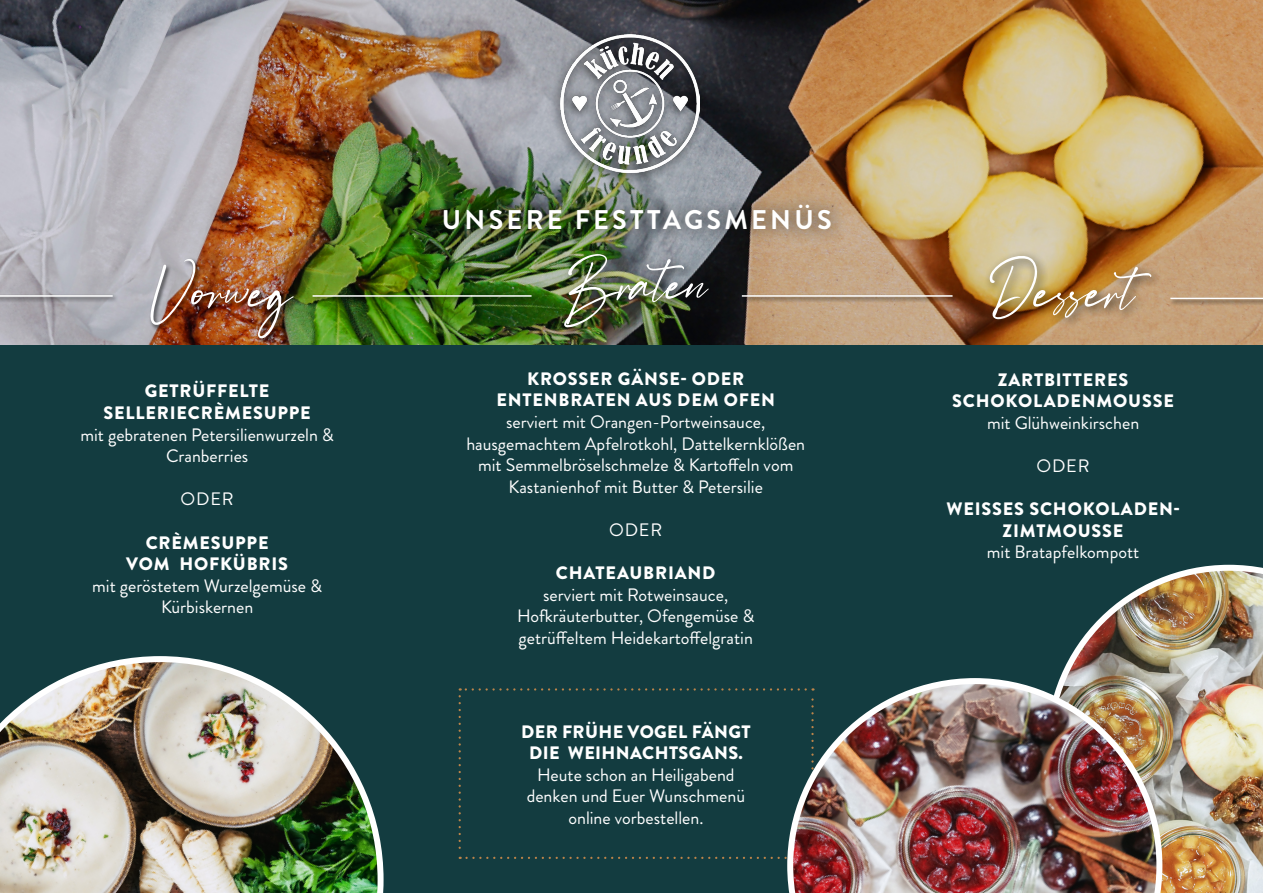
<style>
.page{position:relative;width:1263px;height:893px;background:#133c40}
.page>*{position:absolute;margin:0;border:0;box-sizing:border-box;transform-origin:0 0}
.t1{font:700 27px "Brandon Grotesque";letter-spacing:.12em;color:#fff}
.t2{font:18px/21.6px "Brandon Grotesque";color:#fff;text-align:center}
.t3{font:900 18px/21.6px "Brandon Grotesque";letter-spacing:.045em;color:#fff;text-align:center}
.t4{font:900 18px/21.6px "Brandon Grotesque";letter-spacing:.02em;color:#fff;text-align:center}
</style>
<div class="page">
<img style="left:0;top:0;width:1263px;height:344px">
<div style="left:149px;top:257px;width:151px;height:88px;background:#000;opacity:.75"></div>
<img style="left:150px;top:259px;width:144px;height:80px">
<div style="left:559px;top:249px;width:160px;height:89px;background:#000;opacity:.75"></div>
<img style="left:564px;top:254px;width:145px;height:74px">
<div style="left:984px;top:250px;width:179px;height:81px;background:#000;opacity:.75"></div>
<img style="left:989px;top:255px;width:162px;height:64px">
<div style="left:425px;top:187px;width:423px;height:60px;background:#000;opacity:.75"></div>
<div style="left:0;top:294px;width:119px;height:9px;background:#000;opacity:.75"></div>
<hr style="left:0;top:295px;width:113px;height:2px;background:#fff">
<div style="left:311px;top:294px;width:227px;height:9px;background:#000;opacity:.75"></div>
<hr style="left:313px;top:295px;width:218px;height:2px;background:#fff">
<div style="left:740px;top:294px;width:219px;height:9px;background:#000;opacity:.75"></div>
<hr style="left:742px;top:295px;width:210px;height:2px;background:#fff">
<div style="left:1169px;top:296px;width:94px;height:9px;background:#000;opacity:.75"></div>
<hr style="left:1170px;top:298px;width:93px;height:1px;background:#fff">
<svg style="left:459px;top:688px;width:328px;height:171px"></svg>
<img style="left:0;top:656px;width:384px;height:237px">
<img style="left:1060px;top:565px;width:203px;height:328px">
<img style="left:787px;top:678px;width:375px;height:215px">
<div style="left:551px;top:27px;width:157px;height:157px;background:#000;opacity:.75"></div>
<img style="left:561px;top:34px;width:138px;height:138px">
<p class="t3" style="left:103px;top:381px;width:209px">GETRÜFFELTE<br>SELLERIECRÈMESUPPE</p>
<p class="t2" style="left:80px;top:424px;width:255px">mit gebratenen Petersilienwurzeln &amp;<br>Cranberries</p>
<p class="t2" style="left:180px;top:489px;width:55px">ODER</p>
<p class="t3" style="left:126px;top:532px;width:163px">CRÈMESUPPE<br>VOM HOFKÜBRIS</p>
<p class="t2" style="left:92px;top:575px;width:231px">mit geröstetem Wurzelgemüse &amp;<br>Kürbiskernen</p>
<h1 class="t1" style="left:442px;top:201px;width:391px">UNSERE FESTTAGSMENÜS</h1>
<p class="t3" style="left:496px;top:368px;width:280px">KROSSER GÄNSE- ODER<br>ENTENBRATEN AUS DEM OFEN</p>
<p class="t2" style="left:466px;top:411px;width:340px">serviert mit Orangen-Portweinsauce, hausgemachtem Apfelrotkohl, Dattelkernklößen mit Semmelbröselschmelze &amp; Kartoffeln vom Kastanienhof mit Butter &amp; Petersilie</p>
<p class="t2" style="left:609px;top:519px;width:55px">ODER</p>
<p class="t3" style="left:556px;top:562px;width:161px">CHATEAUBRIAND</p>
<p class="t2" style="left:517px;top:584px;width:239px">serviert mit Rotweinsauce,<br>Hofkräuterbutter, Ofengemüse &amp; getrüffeltem Heidekartoffelgratin</p>
<p class="t4" style="left:521px;top:721px;width:231px">DER FRÜHE VOGEL FÄNGT<br>DIE WEIHNACHTSGANS.</p>
<p class="t2" style="left:527px;top:764px;width:220px">Heute schon an Heiligabend denken und Euer Wunschmenü online vorbestellen.</p>
<p class="t3" style="left:952px;top:369px;width:223px">ZARTBITTERES<br>SCHOKOLADENMOUSSE</p>
<p class="t2" style="left:987px;top:412px;width:154px">mit Glühweinkirschen</p>
<p class="t2" style="left:1036px;top:455px;width:55px">ODER</p>
<p class="t3" style="left:946px;top:498px;width:235px">WEISSES SCHOKOLADEN-<br>ZIMTMOUSSE</p>
<p class="t2" style="left:987px;top:542px;width:154px">mit Bratapfelkompott</p>
</div>
